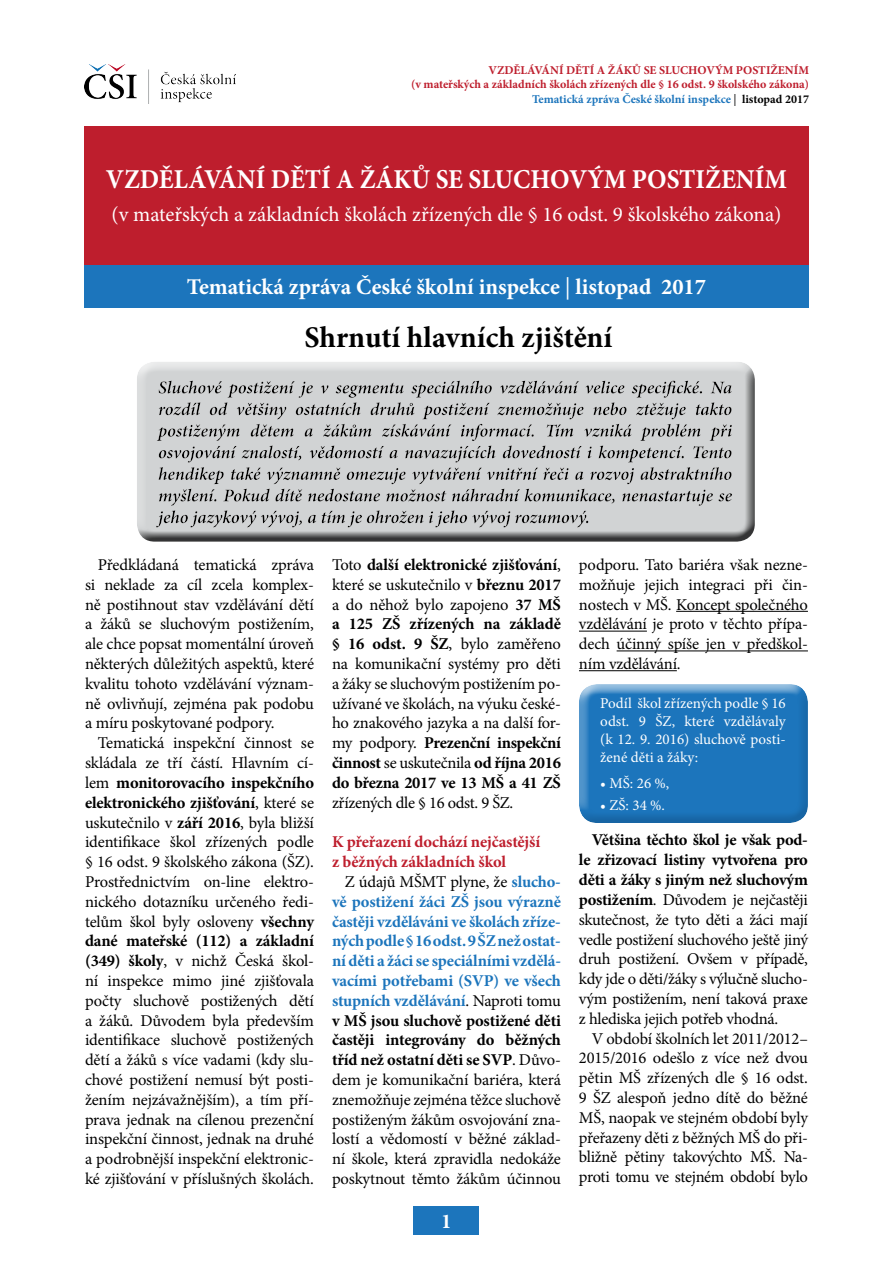
<style>
.page{position:relative;width:893px;height:1263px;background:#fff}
.page>*{position:absolute;margin:0;border:0;box-sizing:border-box;transform-origin:0 0}
.t1{font:700 30px "Minion Pro";color:#000}
.t2{font:700 27.3px "Minion Pro";color:#fff;scale:.93 1}
.t3{font:700 22.5px "Minion Pro";color:#fff}
.t4{font:21px "Minion Pro";letter-spacing:-.005em;color:#fff}
.t5{font:700 21px "Minion Pro";color:#fff}
.t6{font:16.5px/19.8px "Minion Pro";letter-spacing:-.015em;color:#000;text-align:justify}
.t7{font:700 16.5px/19.8px "Minion Pro";letter-spacing:-.01em;color:#be1e2d}
.t8{font:15px/18px "Minion Pro";color:#fff;text-align:justify}
.t9{font:700 12px/14.4px "Minion Pro";color:#be1e2d;text-align:right}
.s1{color:#1c75bc}
.s2{font-weight:400;color:#000}
.s3{color:#000}
.s4{font-weight:400}
.s5{font-weight:700}
.s6{font-weight:700;color:#1c75bc}
</style>
<div class="page">
<div style="left:414px;top:1206px;width:65px;height:29px;background:#1c75bc"></div>
<img style="left:85px;top:64px;width:150px;height:40px">
<div style="left:84px;top:126px;width:725px;height:139px;background:#be1e2d"></div>
<div style="left:84px;top:265px;width:725px;height:43px;background:#1c75bc"></div>
<div style="left:131px;top:363px;width:635px;height:179px;background:#000;opacity:.75"></div>
<div style="left:573px;top:686px;width:246px;height:138px;background:#d1d3d4;opacity:.75"></div>
<hr style="left:676px;top:611px;width:132px;height:1px;background:#000">
<hr style="left:579px;top:631px;width:68px;height:1px;background:#000">
<hr style="left:617px;top:650px;width:191px;height:1px;background:#000">
<hr style="left:579px;top:670px;width:98px;height:1px;background:#000">
<p class="t9" style="left:411px;top:63px;width:399px">VZDĚLÁVÁNÍ DĚTÍ A ŽÁKŮ SE SLUCHOVÝM POSTIŽENÍM<br>(v mateřských a základních školách zřízených dle § 16 odst. 9 školského zákona)<br><span class="s1">Tematická zpráva České školní inspekce</span> <span class="s2">|</span> <span class="s3">listopad 2017</span></p>
<h2 class="t2" style="left:106px;top:160px;width:734px">VZDĚLÁVÁNÍ DĚTÍ A ŽÁKŮ SE SLUCHOVÝM POSTIŽENÍM</h2>
<p class="t4" style="left:111px;top:201px;width:671px">(v mateřských a základních školách zřízených dle § 16 odst. 9 školského zákona)</p>
<h3 class="t3" style="left:187px;top:271px;width:521px">Tematická zpráva České školní inspekce <span class="s4">|</span> listopad 2017</h3>
<h1 class="t1" style="left:305px;top:316px;width:309px">Shrnutí hlavních zjištění</h1>
<p class="t6" style="left:85px;top:555px;width:230px;text-indent:13px">Předkládaná tematická zpráva si neklade za cíl zcela komplex&shy;ně postihnout stav vzdělávání dětí a žáků se sluchovým postižením, ale chce popsat momentální úroveň některých důležitých aspektů, které kvalitu tohoto vzdělávání význam&shy;ně ovlivňují, zejména pak podobu a míru poskytované podpory.</p>
<p class="t6" style="left:85px;top:733px;width:230px;text-indent:13px">Tematická inspekční činnost se skládala ze tří částí. Hlavním cí&shy;lem <span class="s5">monitorovacího inspekčního elektronického zjišťování</span>, které se uskutečnilo v <span class="s5">září 2016</span>, byla bližší identifikace škol zřízených podle § 16 odst. 9 školského zákona (ŠZ).<br>Prostřednictvím on-line elektro&shy;nického dotazníku určeného ředi&shy;telům škol byly osloveny <span class="s5">všechny dané mateřské (112) a základní (349) školy</span>, v nichž Česká škol&shy;ní inspekce mimo jiné zjišťovala počty sluchově postižených dětí a žáků. Důvodem byla především identifikace sluchově postižených dětí a žáků s více vadami (kdy slu&shy;chové postižení nemusí být posti&shy;žením nejzávažnějším), a tím pří&shy;prava jednak na cílenou prezenční inspekční činnost, jednak na druhé a podrobnější inspekční elektronic&shy;ké zjišťování v příslušných školách.</p>
<p class="t6" style="left:332px;top:555px;width:230px">Toto <span class="s5">další elektronické zjišťování</span>, které se uskutečnilo v <span class="s5">březnu 2017 </span>a do něhož bylo zapojeno <span class="s5">37 MŠ a 125 ZŠ zřízených na základě § 16 odst. 9 ŠZ</span>, bylo zaměřeno na komunikační systémy pro děti a žáky se sluchovým postižením po&shy;užívané ve školách, na výuku české&shy;ho znakového jazyka a na další for&shy;my podpory. <span class="s5">Prezenční inspekční činnost</span> se uskutečnila <span class="s5">od října 2016 do března 2017 ve 13 MŠ a 41 ZŠ</span></p>
<p class="t6" style="left:332px;top:793px;width:183px">zřízených dle § 16 odst. 9 ŠZ.</p>
<p class="t7" style="left:332px;top:832px;width:210px">K přeřazení dochází nejčastější z běžných základních škol</p>
<p class="t6" style="left:332px;top:872px;width:230px;text-indent:13px">Z údajů MŠMT plyne, že <span class="s6">slucho&shy;vě postižení žáci ZŠ jsou výrazně častěji vzděláváni ve školách zříze&shy;ných podle § 16 odst. 9 ŠZ než ostat&shy;ní děti a žáci se speciálními vzdělá&shy;vacími potřebami (SVP) ve všech stupních vzdělávání</span>. Naproti tomu <span class="s5">v MŠ jsou sluchově postižené děti častěji integrovány do běžných tříd než ostatní děti se SVP</span>. Důvo&shy;dem je komunikační bariéra, která znemožňuje zejména těžce sluchově postiženým žákům osvojování zna&shy;lostí a vědomostí v běžné základ&shy;ní škole, která zpravidla nedokáže poskytnout těmto žákům účinnou</p>
<p class="t5" style="left:441px;top:1206px;width:12px">1</p>
<p class="t6" style="left:579px;top:555px;width:230px">podporu. Tato bariéra však nezne&shy;možňuje jejich integraci při čin&shy;nostech v MŠ. Koncept společného vzdělávání je proto v těchto přípa&shy;dech účinný spíše jen v předškol&shy;ním vzdělávání.</p>
<p class="t8" style="left:600px;top:694px;width:187px">Podíl škol zřízených podle § 16 odst. 9 ŠZ, které vzdělávaly (k 12. 9. 2016) sluchově posti&shy;žené děti a žáky:</p>
<p class="t8" style="left:600px;top:774px;width:71px">• MŠ: 26 %,</p>
<p class="t8" style="left:600px;top:797px;width:66px">• ZŠ: 34 %.</p>
<p class="t6" style="left:579px;top:830px;width:230px;text-indent:13px"><span class="s5">Většina těchto škol je však pod&shy;le zřizovací listiny vytvořena pro děti a žáky s jiným než sluchovým postižením</span>. Důvodem je nejčastěji skutečnost, že tyto děti a žáci mají vedle postižení sluchového ještě jiný druh postižení. Ovšem v případě, kdy jde o děti/žáky s výlučně slucho&shy;vým postižením, není taková praxe z hlediska jejich potřeb vhodná.</p>
<p class="t6" style="left:579px;top:1028px;width:230px;text-indent:13px">V období školních let 2011/2012– 2015/2016 odešlo z více než dvou pětin MŠ zřízených dle § 16 odst.<br>9 ŠZ alespoň jedno dítě do běžné MŠ, naopak ve stejném období byly přeřazeny děti z běžných MŠ do při&shy;bližně pětiny takovýchto MŠ. Na&shy;proti tomu ve stejném období bylo</p>
</div>
